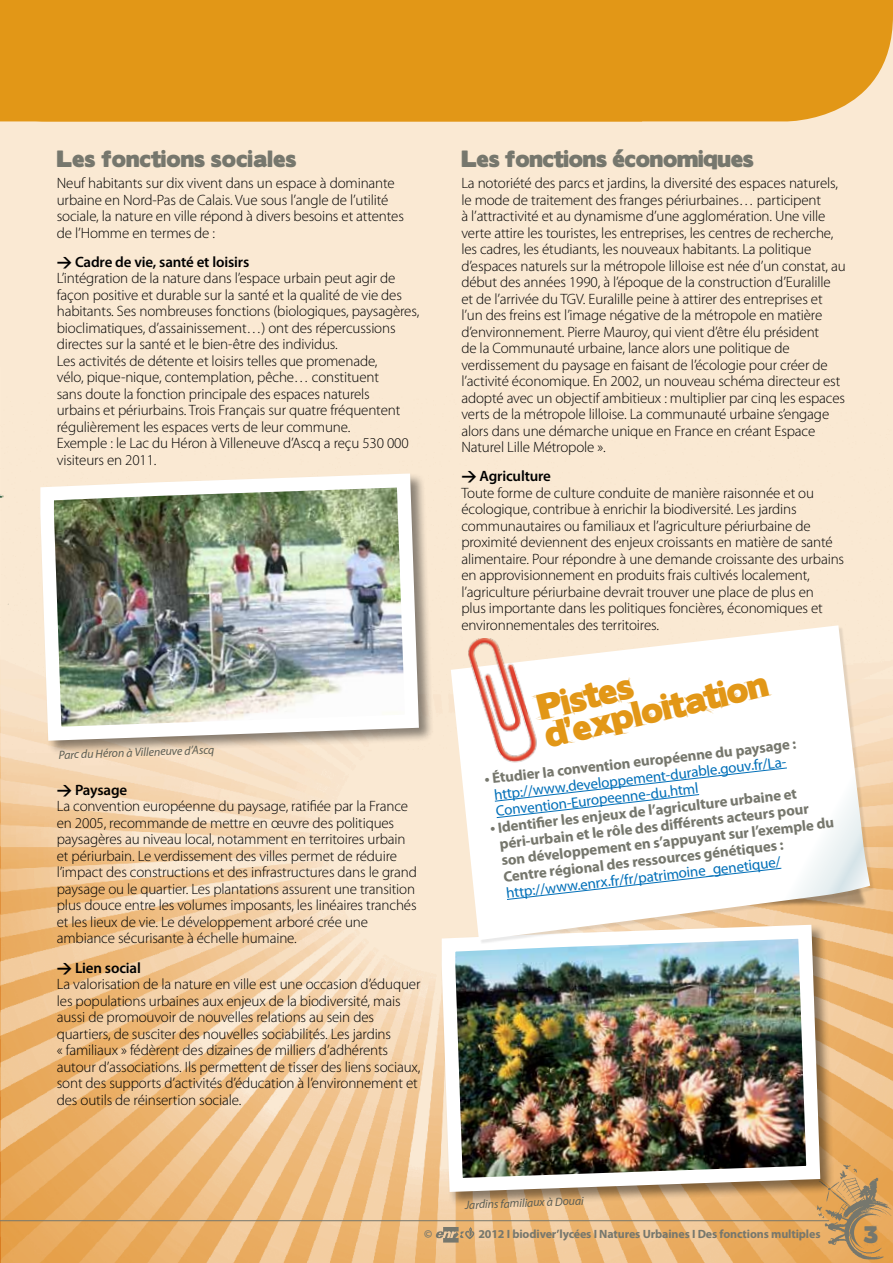
<style>
.page{position:relative;width:893px;height:1263px;background:#fff}
.page>*{position:absolute;margin:0;border:0;box-sizing:border-box;transform-origin:0 0}
.t1{font:32.25px/29.5px "Boris Black Bloxx Dirty";color:#e29717}
.t2{font:21.3px "Boris Black Bloxx Dirty";color:#76776d}
.t3{font:21px "Boris Black Bloxx";letter-spacing:-.01em;color:#76776d}
.t4{font:300 15px/16.5px "Myriad Pro";letter-spacing:-.01em;color:#000}
.t5{font:700 15px/16.5px "Myriad Pro";color:#76776d}
.t6{font:15px/17.1px "Myriad Pro";color:#006fb8}
.t7{font:700 12px "Myriad Pro";letter-spacing:-.01em;color:#76776d}
.t8{font:italic 12px "Myriad Pro";color:#5c5e54}
.s1{font-family:"DIN";font-weight:700}
.s2{font-weight:600}
</style>
<div class="page">
<div style="left:0;top:121px;width:893px;height:270px;background:#fae9d3"></div>
<img style="left:0;top:368px;width:1px;height:23px">
<img style="left:0;top:391px;width:893px;height:872px">
<div style="left:0;top:0;width:893px;height:121px;background:#e29717"></div>
<img style="left:817px;top:1164px;width:76px;height:95px">
<hr style="left:0;top:1220px;width:829px;height:1px;background:#76776d">
<svg style="left:436px;top:1227px;width:38px;height:15px"></svg>
<div style="left:0;top:422px;width:9px;height:183px;background:#fae9d3"></div>
<div style="left:440px;top:924px;width:395px;height:283px;background:#000;opacity:.45"></div>
<img style="left:434px;top:918px;width:393px;height:281px">
<div style="left:39px;top:473px;width:395px;height:282px;background:#000;opacity:.45"></div>
<img style="left:33px;top:466px;width:393px;height:282px">
<img style="left:886px;top:744px;width:7px;height:211px">
<img style="left:447px;top:608px;width:439px;height:347px">
<svg style="left:451px;top:625px;width:419px;height:315px"></svg>
<svg style="left:494px;top:767px;width:294px;height:51px"></svg>
<svg style="left:506px;top:867px;width:276px;height:33px"></svg>
<img style="left:466px;top:638px;width:74px;height:126px">
<h3 class="t3" style="left:57px;top:143px;width:241px">Les fonctions sociales</h3>
<p class="t4" style="left:57px;top:175px;width:349px">Neuf habitants sur dix vivent dans un espace à dominante urbaine en Nord-Pas de Calais. Vue sous l’angle de l’utilité sociale, la nature en ville répond à divers besoins et attentes de l’Homme en termes de :</p>
<p class="t4" style="left:57px;top:254px;width:364px"><span class="s1">&gt;</span> <span class="s2">Cadre de vie, santé et loisirs<br></span>L’intégration de la nature dans l’espace urbain peut agir de façon positive et durable sur la santé et la qualité de vie des habitants. Ses nombreuses fonctions (biologiques, paysagères, bioclimatiques, d’assainissement…) ont des répercussions directes sur la santé et le bien-être des individus.<br>Les activités de détente et loisirs telles que promenade,<br>vélo, pique-nique, contemplation, pêche… constituent<br>sans doute la fonction principale des espaces naturels<br>urbains et périurbains. Trois Français sur quatre fréquentent régulièrement les espaces verts de leur commune.<br>Exemple : le Lac du Héron à Villeneuve d’Ascq a reçu 530 000 visiteurs en 2011.</p>
<p class="t8" style="left:58px;top:748px;width:157px;rotate:-2deg">Parc du Héron à Villeneuve d’Ascq</p>
<p class="t4" style="left:57px;top:782px;width:362px"><span class="s1">&gt;</span> <span class="s2">Paysage<br></span>La convention européenne du paysage, ratifiée par la France en 2005, recommande de mettre en œuvre des politiques paysagères au niveau local, notamment en territoires urbain et périurbain. Le verdissement des villes permet de réduire l’impact des constructions et des infrastructures dans le grand paysage ou le quartier. Les plantations assurent une transition plus douce entre les volumes imposants, les linéaires tranchés et les lieux de vie. Le développement arboré crée une ambiance sécurisante à échelle humaine.</p>
<p class="t4" style="left:57px;top:959px;width:365px"><span class="s1">&gt;</span> <span class="s2">Lien social<br></span>La valorisation de la nature en ville est une occasion d’éduquer les populations urbaines aux enjeux de la biodiversité, mais aussi de promouvoir de nouvelles relations au sein des quartiers, de susciter des nouvelles sociabilités. Les jardins<br>« familiaux » fédèrent des dizaines de milliers d’adhérents autour d’associations. Ils permettent de tisser des liens sociaux, sont des supports d’activités d’éducation à l’environnement et des outils de réinsertion sociale.</p>
<h3 class="t3" style="left:461px;top:143px;width:294px">Les fonctions économiques</h3>
<p class="t4" style="left:461px;top:175px;width:386px">La notoriété des parcs et jardins, la diversité des espaces naturels, le mode de traitement des franges périurbaines… participent<br>à l’attractivité et au dynamisme d’une agglomération. Une ville verte attire les touristes, les entreprises, les centres de recherche, les cadres, les étudiants, les nouveaux habitants. La politique d’espaces naturels sur la métropole lilloise est née d’un constat, au début des années 1990, à l’époque de la construction d’Euralille et de l’arrivée du TGV. Euralille peine à attirer des entreprises et l’un des freins est l’image négative de la métropole en matière d’environnement. Pierre Mauroy, qui vient d’être élu président<br>de la Communauté urbaine, lance alors une politique de verdissement du paysage en faisant de l’écologie pour créer de l’activité économique. En 2002, un nouveau schéma directeur est adopté avec un objectif ambitieux : multiplier par cinq les espaces verts de la métropole lilloise. La communauté urbaine s’engage alors dans une démarche unique en France en créant Espace Naturel Lille Métropole ».</p>
<p class="t4" style="left:461px;top:468px;width:384px"><span class="s1">&gt;</span> <span class="s2">Agriculture<br></span>Toute forme de culture conduite de manière raisonnée et ou écologique, contribue à enrichir la biodiversité. Les jardins communautaires ou familiaux et l’agriculture périurbaine de proximité deviennent des enjeux croissants en matière de santé alimentaire. Pour répondre à une demande croissante des urbains en approvisionnement en produits frais cultivés localement, l’agriculture périurbaine devrait trouver une place de plus en<br>plus importante dans les politiques foncières, économiques et environnementales des territoires.</p>
<h1 class="t1" style="left:535px;top:695px;width:230px;rotate:-14deg">Pistes d’exploitation</h1>
<p class="t5" style="left:483px;top:769px;width:315px;rotate:-6deg">• Étudier la convention européenne du paysage :</p>
<p class="t6" style="left:493px;top:785px;width:298px;rotate:-6deg">http://www.developpement-durable.gouv.fr/La-<br>Convention-Europeenne-du.html</p>
<p class="t5" style="left:497px;top:817px;width:336px;text-indent:-8px;rotate:-6deg">• Identifi er les enjeux de l’agriculture urbaine et péri-urbain et le rôle des diff érents acteurs pour son développement en s’appuyant sur l’exemple du Centre régional des ressources génétiques :</p>
<p class="t6" style="left:505px;top:884px;width:278px;rotate:-6deg">http://www.enrx.fr/fr/patrimoine_genetique/</p>
<p class="t8" style="left:465px;top:1198px;width:121px;rotate:-2deg">Jardins familiaux à Douai</p>
<p class="t7" style="left:424px;top:1226px;width:10px">©</p>
<p class="t7" style="left:478px;top:1226px;width:344px">2012 I biodiver’lycées I Natures Urbaines I Des fonctions multiples</p>
<h2 class="t2" style="left:863px;top:1223px;width:16px">3</h2>
</div>
